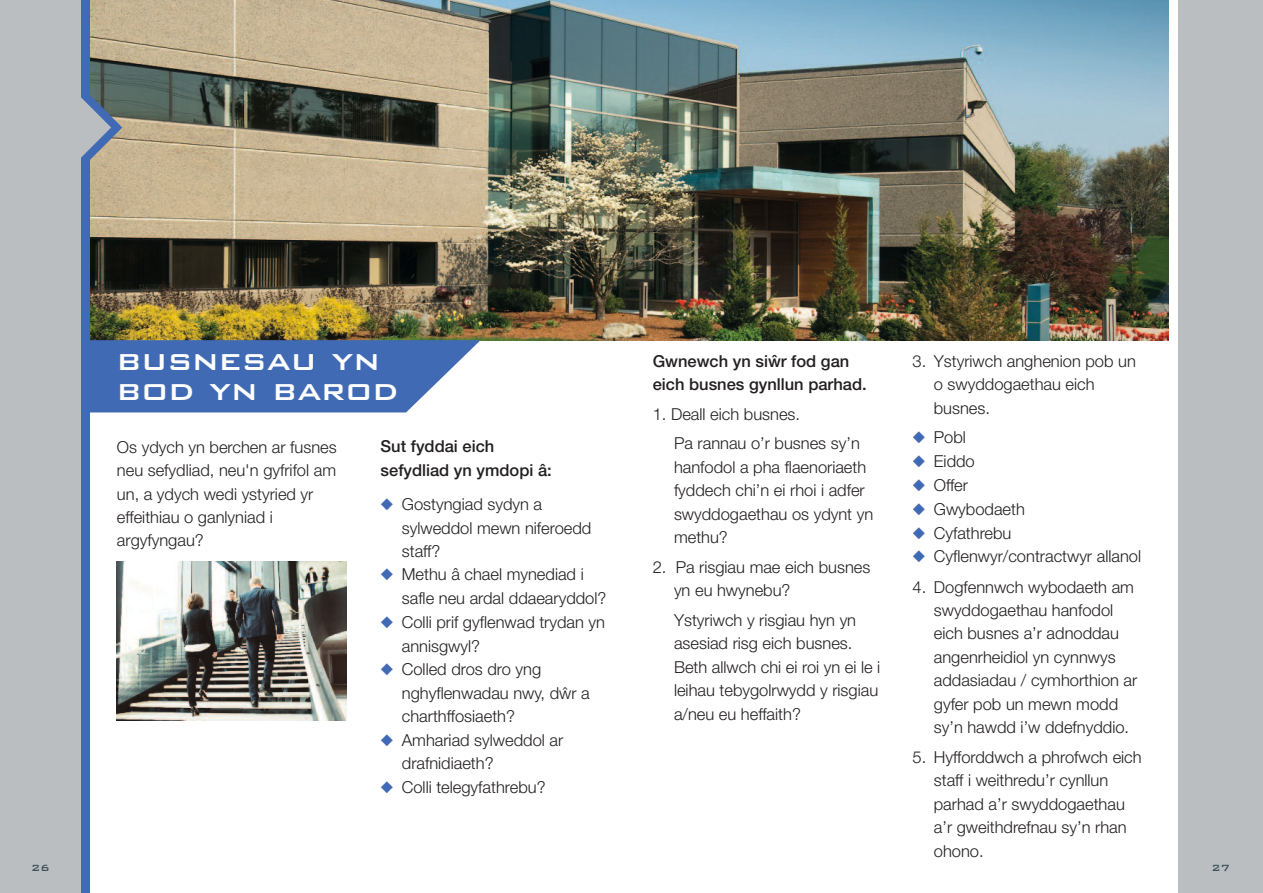
<style>
.page{position:relative;width:1263px;height:893px;background:#fff}
.page>*{position:absolute;margin:0;border:0;box-sizing:border-box;transform-origin:0 0}
.t1{font:500 37.5px/30px "Bank Gothic";color:#fff}
.t2{font:300 16.5px/23.4px "Helvetica Neue";color:#231f20}
.t3{font:500 16.5px/23.4px "Helvetica Neue";color:#231f20}
.t4{font:500 12px "Bank Gothic";color:#3d4f59}
.s1{color:#406ab4}
</style>
<div class="page">
<img style="left:90px;top:0;width:1079px;height:340px">
<div style="left:0;top:0;width:85px;height:893px;background:#babec1"></div>
<div style="left:82px;top:0;width:8px;height:893px;background:#406ab4"></div>
<svg style="left:81px;top:91px;width:41px;height:73px;background:#88939e"></svg>
<svg style="left:90px;top:340px;width:390px;height:72px;background:#5177ba"></svg>
<img style="left:117px;top:561px;width:230px;height:160px">
<div style="left:1177px;top:0;width:86px;height:893px;background:#babec1"></div>
<p class="t4" style="left:31px;top:859px;width:20px">26</p>
<h1 class="t1" style="left:117px;top:342px;width:283px">busnesau yn bod yn barod</h1>
<p class="t3" style="left:653px;top:348px;width:215px">Gwnewch yn siŵr fod gan eich busnes gynllun parhad.</p>
<p class="t2" style="left:674px;top:398px;width:187px;line-height:29.8px;text-indent:-21px">1. Deall eich busnes.<br>Pa rannau o’r busnes sy’n</p>
<p class="t2" style="left:674px;top:454px;width:201px">hanfodol a pha flaenoriaeth fyddech chi’n ei rhoi i adfer swyddogaethau os ydynt yn methu?</p>
<p class="t2" style="left:674px;top:554px;width:198px;text-indent:-21px">2. Pa risgiau mae eich busnes yn eu hwynebu?</p>
<p class="t2" style="left:674px;top:607px;width:208px">Ystyriwch y risgiau hyn yn asesiad risg eich busnes.<br>Beth allwch chi ei roi yn ei le i leihau tebygolrwydd y risgiau a/neu eu heffaith?</p>
<p class="t2" style="left:117px;top:434px;width:221px">Os ydych yn berchen ar fusnes neu sefydliad, neu'n gyfrifol am un, a ydych wedi ystyried yr effeithiau o ganlyniad i argyfyngau?</p>
<p class="t3" style="left:381px;top:434px;width:173px">Sut fyddai eich sefydliad yn ymdopi â:</p>
<p class="t2" style="left:402px;top:491px;width:191px;text-indent:-21px"><span class="s1">◆</span> Gostyngiad sydyn a sylweddol mewn niferoedd staff?</p>
<p class="t2" style="left:402px;top:562px;width:206px;line-height:23.9px;text-indent:-21px"><span class="s1">◆</span> Methu â chael mynediad i safle neu ardal ddaearyddol?</p>
<p class="t2" style="left:402px;top:609px;width:205px;line-height:23.9px;text-indent:-21px"><span class="s1">◆</span> Colli prif gyflenwad trydan yn annisgwyl?</p>
<p class="t2" style="left:402px;top:656px;width:189px;text-indent:-21px"><span class="s1">◆</span> Colled dros dro yng nghyflenwadau nwy, dŵr a charthffosiaeth?</p>
<p class="t2" style="left:402px;top:727px;width:163px;line-height:23.9px;text-indent:-21px"><span class="s1">◆</span> Amhariad sylweddol ar drafnidiaeth?</p>
<p class="t2" style="left:381px;top:774px;width:166px"><span class="s1">◆</span> Colli telegyfathrebu?</p>
<p class="t2" style="left:934px;top:348px;width:204px;text-indent:-21px">3. Ystyriwch anghenion pob un o swyddogaethau eich busnes.</p>
<p class="t2" style="left:912px;top:425px;width:55px"><span class="s1">◆</span> Pobl</p>
<p class="t2" style="left:912px;top:449px;width:64px"><span class="s1">◆</span> Eiddo</p>
<p class="t2" style="left:912px;top:472px;width:57px"><span class="s1">◆</span> Offer</p>
<p class="t2" style="left:912px;top:496px;width:114px"><span class="s1">◆</span> Gwybodaeth</p>
<p class="t2" style="left:912px;top:520px;width:100px"><span class="s1">◆</span> Cyfathrebu</p>
<p class="t2" style="left:912px;top:544px;width:230px"><span class="s1">◆</span> Cyflenwyr/contractwyr allanol</p>
<p class="t2" style="left:934px;top:574px;width:205px;text-indent:-21px">4. Dogfennwch wybodaeth am swyddogaethau hanfodol eich busnes a’r adnoddau angenrheidiol yn cynnwys addasiadau / cymhorthion ar gyfer pob un mewn modd sy’n hawdd i’w ddefnyddio.</p>
<p class="t2" style="left:934px;top:744px;width:209px;text-indent:-21px">5. Hyfforddwch a phrofwch eich staff i weithredu’r cynllun parhad a’r swyddogaethau a’r gweithdrefnau sy’n rhan ohono.</p>
<p class="t4" style="left:1211px;top:859px;width:20px">27</p>
</div>
